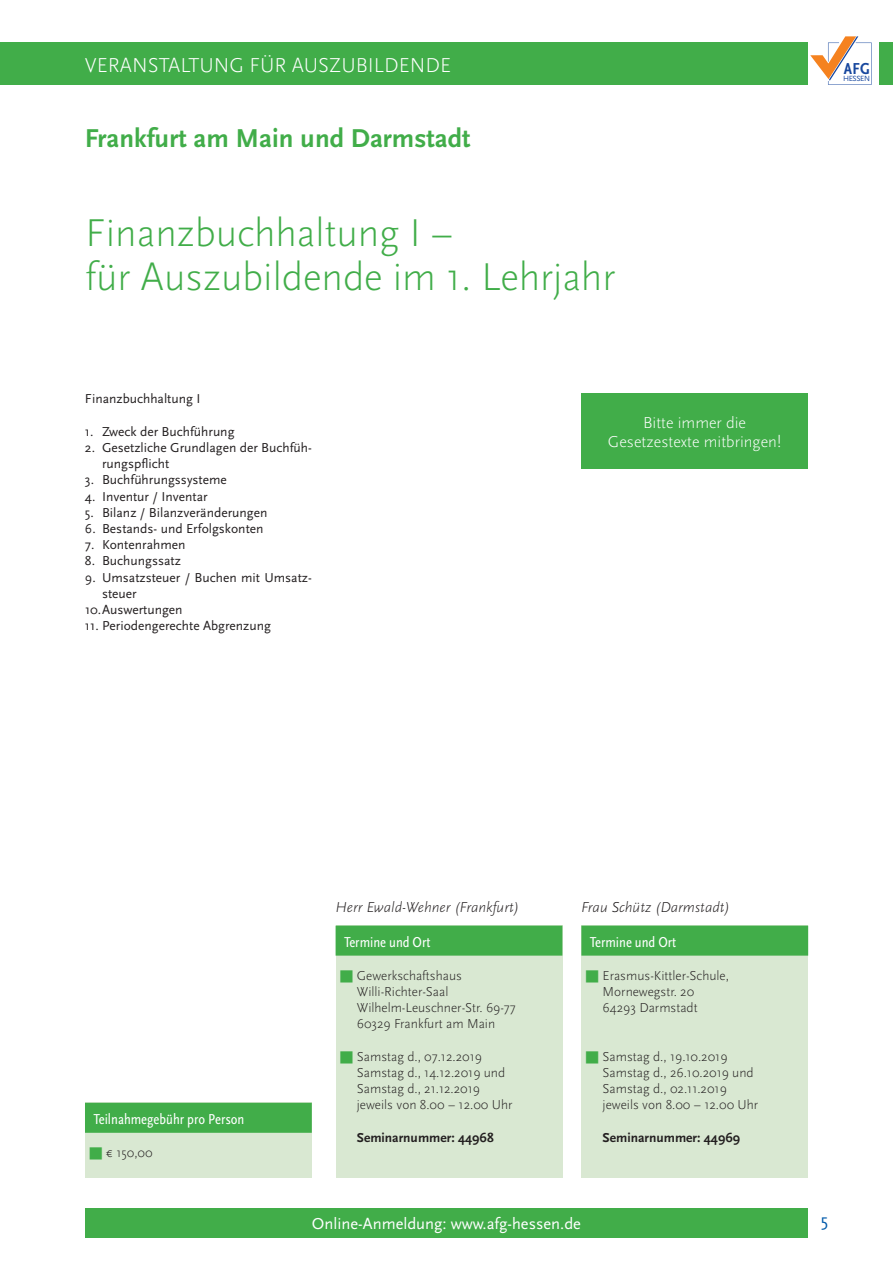
<style>
.page{position:relative;width:893px;height:1263px;background:#fff}
.page>*{position:absolute;margin:0;border:0;box-sizing:border-box;transform-origin:0 0}
.t1{font:300 40.5px/43.5px "Scala Sans";color:#41ad49}
.t2{font:700 27px "Scala Sans";color:#41ad49}
.t3{font:300 21px "Scala Sans";color:#fff}
.t4{font:18px "Scala Sans";color:#005aaa}
.t5{font:700 condensed 16.65px "Scala Sans";color:#17479e}
.t6{font:300 16.5px/19.8px "Scala Sans";color:#fff;text-align:center}
.t7{font:16.5px "Scala Sans";color:#fff}
.t8{font:condensed 15px "Scala Sans";color:#fff}
.t9{font:italic 300 15px "Scala Sans";color:#231f20}
.t10{font:300 13.5px/16.2px "Scala Sans";color:#231f20}
.t11{font:13.5px/16.2px "Scala Sans";color:#231f20}
.t12{font:700 13.5px "Scala Sans";color:#231f20}
.t13{font:7.8px "Scala Sans";letter-spacing:-.05em;color:#17479e}
.s1{color:#41ad49}
</style>
<div class="page">
<div style="left:0;top:43px;width:893px;height:42px;background:#41ad49"></div>
<div style="left:808px;top:32px;width:70px;height:64px;background:#fff"></div>
<svg style="left:810px;top:36px;width:62px;height:49px"></svg>
<div style="left:85px;top:1208px;width:723px;height:29px;background:#41ad49"></div>
<div style="left:336px;top:925px;width:226px;height:253px;background:#d9e8d2"></div>
<div style="left:336px;top:926px;width:226px;height:30px;background:#41ad49"></div>
<div style="left:581px;top:925px;width:227px;height:253px;background:#d9e8d2"></div>
<div style="left:581px;top:926px;width:227px;height:30px;background:#41ad49"></div>
<div style="left:85px;top:1102px;width:227px;height:76px;background:#d9e8d2"></div>
<div style="left:85px;top:1103px;width:227px;height:30px;background:#41ad49"></div>
<div style="left:581px;top:393px;width:227px;height:76px;background:#41ad49"></div>
<h3 class="t3" style="left:85px;top:57px;width:367px">VERANSTALTUNG FÜR AUSZUBILDENDE</h3>
<p class="t5" style="left:844px;top:62px;width:28px">AFG</p>
<p class="t13" style="left:843px;top:75px;width:28px">HESSEN</p>
<h2 class="t2" style="left:85px;top:126px;width:387px">Frankfurt am Main und Darmstadt</h2>
<h1 class="t1" style="left:85px;top:215px;width:532px">Finanzbuchhaltung I –<br>für Auszubildende im 1. Lehrjahr</h1>
<p class="t11" style="left:85px;top:392px;width:117px">Finanzbuchhaltung I</p>
<p class="t11" style="left:85px;top:424px;width:151px">1. Zweck der Buchführung</p>
<p class="t11" style="left:102px;top:440px;width:211px;text-indent:-17px">2. Gesetzliche Grundlagen der Buchfüh&shy;rungspflicht</p>
<p class="t11" style="left:85px;top:473px;width:143px">3. Buchführungssysteme</p>
<p class="t11" style="left:85px;top:489px;width:124px">4. Inventur / Inventar</p>
<p class="t11" style="left:85px;top:505px;width:184px">5. Bilanz / Bilanzveränderungen</p>
<p class="t11" style="left:85px;top:521px;width:180px">6. Bestands- und Erfolgskonten</p>
<p class="t11" style="left:85px;top:537px;width:102px">7. Kontenrahmen</p>
<p class="t11" style="left:85px;top:554px;width:97px">8. Buchungssatz</p>
<p class="t11" style="left:102px;top:570px;width:211px;text-indent:-17px">9. Umsatzsteuer / Buchen mit Umsatz&shy;steuer</p>
<p class="t11" style="left:85px;top:602px;width:99px">10. Auswertungen</p>
<p class="t11" style="left:85px;top:618px;width:188px">11. Periodengerechte Abgrenzung</p>
<p class="t6" style="left:608px;top:414px;width:175px">Bitte immer die<br>Gesetzestexte mitbringen!</p>
<p class="t8" style="left:93px;top:1113px;width:152px">Teilnahmegebühr pro Person</p>
<p class="t10" style="left:89px;top:1145px;width:65px"><span class="s1">■</span> € 150,00</p>
<p class="t9" style="left:336px;top:901px;width:185px">Herr Ewald-Wehner (Frankfurt)</p>
<p class="t9" style="left:581px;top:901px;width:150px">Frau Schütz (Darmstadt)</p>
<p class="t8" style="left:344px;top:936px;width:88px">Termine und Ort</p>
<p class="t10" style="left:357px;top:968px;width:160px;text-indent:-17px"><span class="s1">■</span> Gewerkschaftshaus<br>Willi-Richter-Saal<br>Wilhelm-Leuschner-Str. 69-77<br>60329 Frankfurt am Main</p>
<p class="t10" style="left:357px;top:1049px;width:157px;text-indent:-17px"><span class="s1">■</span> Samstag d., 07.12.2019<br>Samstag d., 14.12.2019 und<br>Samstag d., 21.12.2019 jeweils von 8.00 – 12.00 Uhr</p>
<p class="t12" style="left:357px;top:1131px;width:138px">Seminarnummer: 44968</p>
<p class="t8" style="left:590px;top:936px;width:88px">Termine und Ort</p>
<p class="t10" style="left:603px;top:968px;width:128px;text-indent:-17px"><span class="s1">■</span> Erasmus-Kittler-Schule,<br>Mornewegstr. 20<br>64293 Darmstadt</p>
<p class="t10" style="left:603px;top:1049px;width:157px;text-indent:-17px"><span class="s1">■</span> Samstag d., 19.10.2019<br>Samstag d., 26.10.2019 und<br>Samstag d., 02.11.2019 jeweils von 8.00 – 12.00 Uhr</p>
<p class="t12" style="left:603px;top:1131px;width:139px">Seminarnummer: 44969</p>
<p class="t7" style="left:312px;top:1216px;width:270px">Online-Anmeldung: www.afg-hessen.de</p>
<h3 class="t4" style="left:821px;top:1212px;width:9px">5</h3>
</div>
